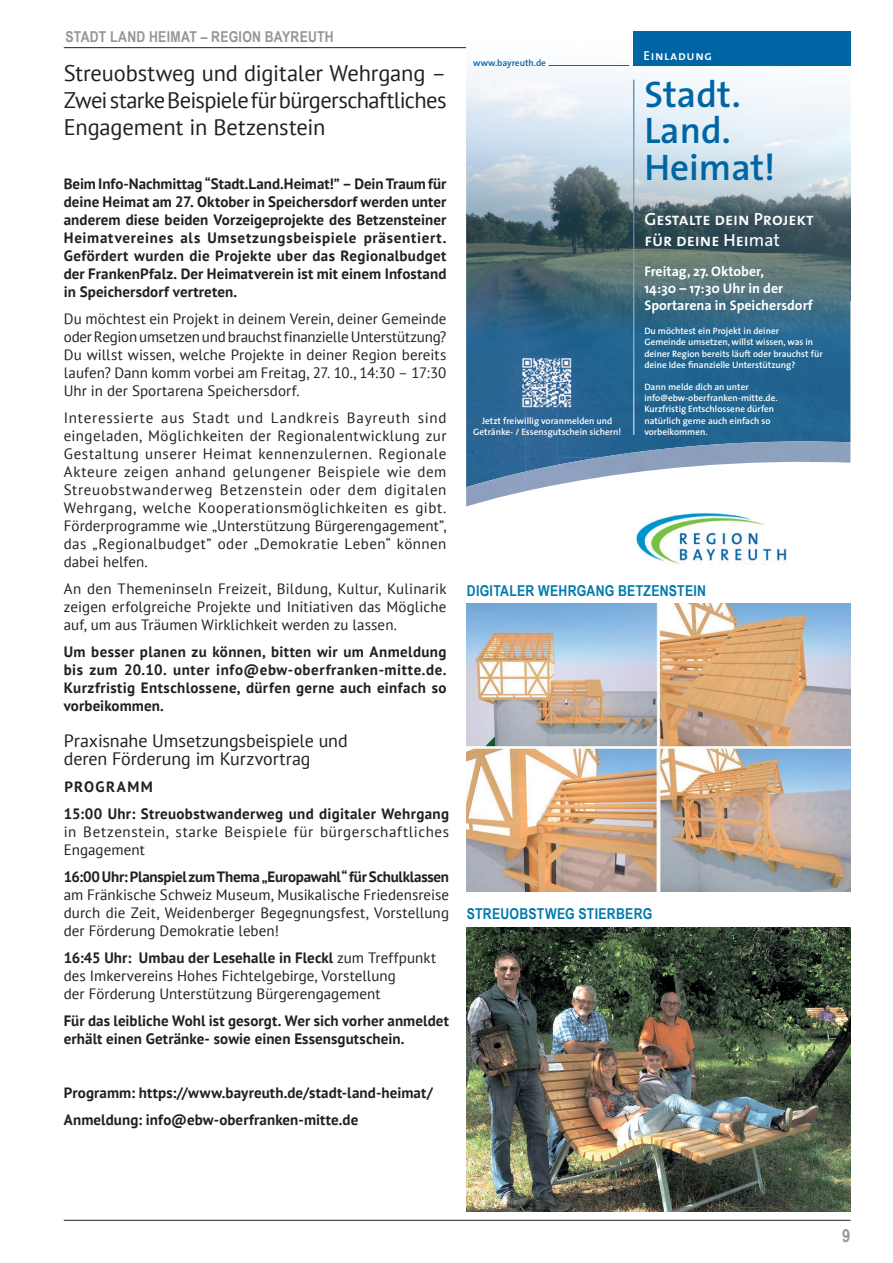
<style>
.page{position:relative;width:893px;height:1263px;background:#fff}
.page>*{position:absolute;margin:0;border:0;box-sizing:border-box;transform-origin:0 0}
.t1{font:600 37.2px/36.3px "The Sans";color:#0065a4}
.t2{font:22.5px/27px "PT Sans";letter-spacing:-.015em;color:#231f20;text-align:justify}
.t3{font:18px/18px "PT Sans";letter-spacing:-.005em;color:#231f20}
.t4{font:700 18px "Arial Narrow";color:#939598}
.t5{font:17.7px/21.1px "The Sans Semi Bold Caps";color:#fff}
.t6{font:15px/18px "PT Sans";letter-spacing:.005em;color:#231f20;text-align:justify}
.t7{font:700 15px/18px "PT Sans";letter-spacing:.005em;color:#231f20}
.t8{font:15px/18px "PT Sans";letter-spacing:.04em;color:#231f20}
.t9{font:700 15px "PT Sans";letter-spacing:-.015em;color:#231f20}
.t10{font:700 15px "Arial Narrow";letter-spacing:.02em;color:#0079ab}
.t11{font:700 15px "Arial Narrow";letter-spacing:.02em;color:#939598}
.t12{font:700 13.95px/16.8px "The Sans";color:#fff}
.t13{font:13.05px "The Sans Semi Bold Caps";letter-spacing:.05em;color:#fff}
.t14{font:600 9.3px/11.1px "The Sans";color:#fff}
.t15{font:600 9.3px "The Sans";color:#0065a4}
.s1{font-weight:700}
.s2{font-family:"The Sans"}
</style>
<div class="page">
<hr style="left:64px;top:47px;width:786px;height:1px;background:#231f20">
<hr style="left:64px;top:1220px;width:786px;height:1px;background:#231f20">
<img style="left:466px;top:47px;width:384px;height:95px">
<div style="left:633px;top:32px;width:217px;height:34px;background:#0065a4"></div>
<img style="left:525px;top:142px;width:325px;height:158px">
<img style="left:466px;top:142px;width:59px;height:311px">
<img style="left:688px;top:300px;width:162px;height:141px">
<img style="left:558px;top:300px;width:130px;height:141px">
<img style="left:525px;top:300px;width:33px;height:54px">
<img style="left:525px;top:410px;width:33px;height:31px">
<hr style="left:549px;top:65px;width:80px;height:1px;background:#1169a6">
<hr style="left:633px;top:80px;width:1px;height:355px;background:#fff">
<img style="left:525px;top:441px;width:325px;height:12px">
<svg style="left:466px;top:453px;width:384px;height:54px"></svg>
<img style="left:634px;top:513px;width:153px;height:51px">
<img style="left:520px;top:354px;width:54px;height:56px">
<img style="left:467px;top:603px;width:383px;height:288px">
<img style="left:467px;top:927px;width:383px;height:285px">
<p class="t11" style="left:65px;top:26px;width:270px">STADT LAND HEIMAT – REGION BAYREUTH</p>
<h2 class="t2" style="left:64px;top:59px;width:384px">Streuobstweg und digitaler Wehrgang – Zwei starke Beispiele für bürgerschaftliches Engagement in Betzenstein</h2>
<p class="t7" style="left:64px;top:174px;width:384px;text-align:justify">Beim Info-Nachmittag “Stadt.Land.Heimat!” – Dein Traum für deine Heimat am 27. Oktober in Speichersdorf werden unter anderem diese beiden Vorzeigeprojekte des Betzensteiner Heimatvereines als Umsetzungsbeispiele präsentiert.<br>Gefördert wurden die Projekte uber das Regionalbudget der FrankenPfalz. Der Heimatverein ist mit einem Infostand in Speichersdorf vertreten.</p>
<p class="t6" style="left:64px;top:309px;width:384px">Du möchtest ein Projekt in deinem Verein, deiner Gemeinde oder Region umsetzen und brauchst finanzielle Unterstützung?<br>Du willst wissen, welche Projekte in deiner Region bereits laufen? Dann komm vorbei am Freitag, 27. 10., 14:30 – 17:30<br>Uhr in der Sportarena Speichersdorf.</p>
<p class="t6" style="left:64px;top:408px;width:384px">Interessierte aus Stadt und Landkreis Bayreuth sind eingeladen, Möglichkeiten der Regionalentwicklung zur Gestaltung unserer Heimat kennenzulernen. Regionale Akteure zeigen anhand gelungener Beispiele wie dem Streuobstwanderweg Betzenstein oder dem digitalen Wehrgang, welche Kooperationsmöglichkeiten es gibt.<br>Förderprogramme wie „Unterstützung Bürgerengagement”, das „Regionalbudget” oder „Demokratie Leben“ können dabei helfen.</p>
<p class="t6" style="left:64px;top:579px;width:384px">An den Themeninseln Freizeit, Bildung, Kultur, Kulinarik zeigen erfolgreiche Projekte und Initiativen das Mögliche auf, um aus Träumen Wirklichkeit werden zu lassen.</p>
<p class="t7" style="left:64px;top:642px;width:384px;text-align:justify">Um besser planen zu können, bitten wir um Anmeldung bis zum 20.10. unter info@ebw-oberfranken-mitte.de.<br>Kurzfristig Entschlossene, dürfen gerne auch einfach so vorbeikommen.</p>
<p class="t3" style="left:64px;top:731px;width:286px">Praxisnahe Umsetzungsbeispiele und deren Förderung im Kurzvortrag</p>
<p class="t7" style="left:64px;top:773px;width:387px;line-height:27px">PROGRAMM<br>15:00 Uhr: Streuobstwanderweg und digitaler Wehrgang</p>
<p class="t8" style="left:64px;top:822px;width:387px">in Betzenstein, starke Beispiele für bürgerschaftliches<br>Engagement</p>
<p class="t9" style="left:64px;top:867px;width:387px">16:00 Uhr: Planspiel zum Thema „Europawahl“ für Schulklassen</p>
<p class="t6" style="left:64px;top:885px;width:387px">am Fränkische Schweiz Museum, Musikalische Friedensreise durch die Zeit, Weidenberger Begegnungsfest, Vorstellung der Förderung Demokratie leben!</p>
<p class="t6" style="left:64px;top:948px;width:374px;text-align:left"><span class="s1">16:45 Uhr: Umbau der Lesehalle in Fleckl</span> zum Treffpunkt des Imkervereins Hohes Fichtelgebirge, Vorstellung<br>der Förderung Unterstützung Bürgerengagement</p>
<p class="t7" style="left:64px;top:1011px;width:387px">Für das leibliche Wohl ist gesorgt. Wer sich vorher anmeldet erhält einen Getränke- sowie einen Essensgutschein.</p>
<p class="t7" style="left:64px;top:1079px;width:371px;line-height:27px">Programm: https://www.bayreuth.de/stadt-land-heimat/<br>Anmeldung: info@ebw-oberfranken-mitte.de</p>
<p class="t15" style="left:473px;top:57px;width:74px">www.bayreuth.de</p>
<p class="t14" style="left:473px;top:415px;width:150px;text-align:center">Jetzt freiwillig voranmelden und<br>Getränke- / Essensgutschein sichern!</p>
<p class="t13" style="left:644px;top:48px;width:70px">Einladung</p>
<h1 class="t1" style="left:644px;top:77px;width:133px">Stadt.<br>Land.<br>Heimat!</h1>
<p class="t5" style="left:644px;top:209px;width:171px">Gestalte dein Projekt für deine Hei<span class="s2">mat</span></p>
<p class="t12" style="left:644px;top:263px;width:170px">Freitag, 27. Oktober,<br>14:30 – 17:30 Uhr in der<br>Sportarena in Speichersdorf</p>
<p class="t14" style="left:644px;top:326px;width:180px">Du möchtest ein Projekt in deiner Gemeinde umsetzen, willst wissen, was in deiner Region bereits läuft oder brauchst für deine Idee finanzielle Unterstützung?</p>
<p class="t14" style="left:644px;top:381px;width:135px">Dann melde dich an unter info@ebw-oberfranken-mitte.de.<br>Kurzfristig Entschlossene dürfen natürlich gerne auch einfach so vorbeikommen.</p>
<p class="t10" style="left:467px;top:579px;width:241px">DIGITALER WEHRGANG BETZENSTEIN</p>
<p class="t10" style="left:467px;top:902px;width:187px">STREUOBSTWEG STIERBERG</p>
<p class="t4" style="left:842px;top:1222px;width:10px">9</p>
</div>
